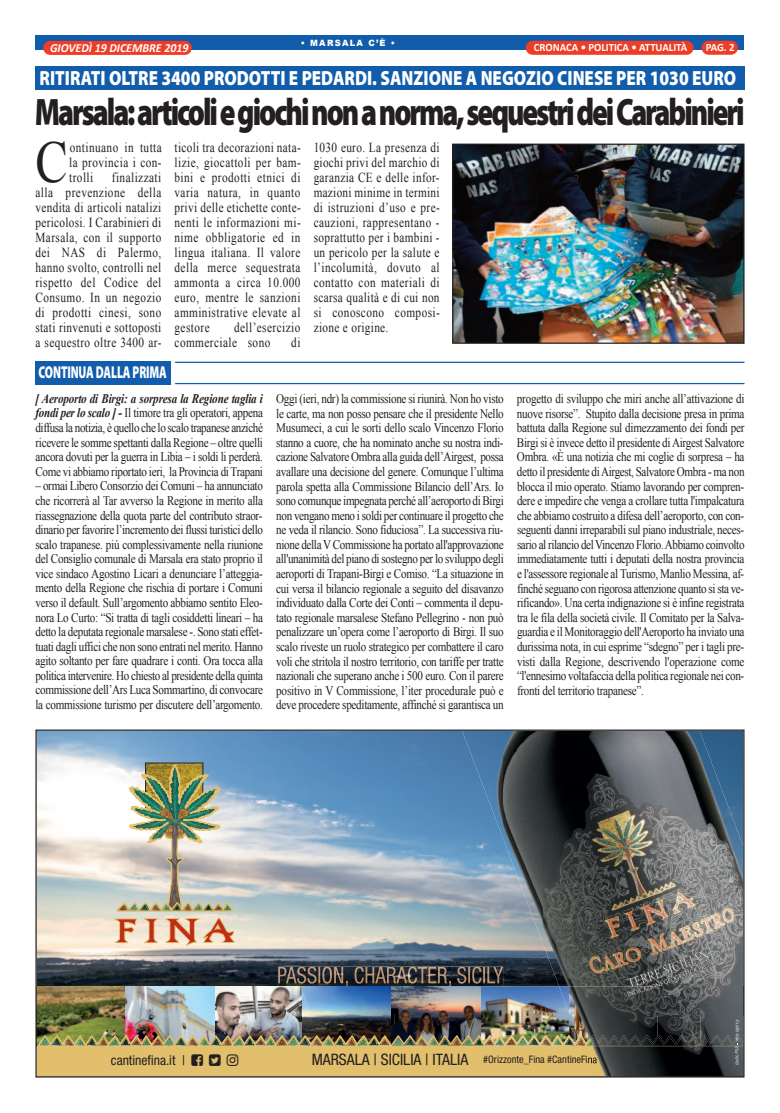
<style>
.page{position:relative;width:780px;height:1113px;background:#fff}
.page>*{position:absolute;margin:0;border:0;box-sizing:border-box;transform-origin:0 0}
.t1{font:59px "Times New Roman";color:#231f20;scale:.82 1}
.t2{font:900 38.38px "Myriad Pro";letter-spacing:-.07em;color:#231f20;scale:.76 1}
.t3{font:900 20.5px "Myriad Pro";color:#fff;scale:.83 1}
.t4{font:900 17.25px "Myriad Pro";letter-spacing:-.01em;color:#fff;scale:.66 1}
.t5{font:13.75px/15px "Times New Roman";letter-spacing:.04em;color:#231f20;text-align:justify;scale:.82 1}
.t6{font:13.5px "Helvetica Neue Condensed+ICTLOB";color:#231f20}
.t7{font:13.12px/14.6px "Times New Roman";letter-spacing:-.025em;color:#231f20;text-align:justify;scale:.84 1}
.t8{font:italic 700 12.38px "Calibri";color:#fff;scale:.96 1}
.t9{font:700 11.12px "Calibri";color:#fff;scale:.96 1}
.t10{font:10.38px "Helvetica Neue Condensed+ICTLOB";color:#231f20}
.t11{font:900 8.62px "Arial";letter-spacing:.15em;color:#fff;scale:.96 1}
.s1{font-weight:700;font-style:italic}
.s2{font-size:15.75px}
</style>
<div class="page">
<div style="left:35px;top:35px;width:708px;height:14px;background:#115cab"></div>
<div style="left:701px;top:41px;width:36px;height:14px;background:#ef3c25;border-radius:7px"></div>
<div style="left:525px;top:41px;width:168px;height:14px;background:#ef3c25;border-radius:7px"></div>
<div style="left:43px;top:41px;width:149px;height:14px;background:#ef3c25;border-radius:7px"></div>
<div style="left:35px;top:67px;width:709px;height:23px;background:#115cab"></div>
<img style="left:37px;top:731px;width:505px;height:255px">
<img style="left:111px;top:758px;width:124px;height:189px">
<img style="left:278px;top:966px;width:225px;height:20px">
<img style="left:37px;top:986px;width:443px;height:33px">
<img style="left:480px;top:986px;width:262px;height:33px">
<div style="left:37px;top:1046px;width:706px;height:30px;background:#e2bf6d"></div>
<img style="left:622px;top:731px;width:41px;height:288px">
<img style="left:542px;top:731px;width:81px;height:255px">
<img style="left:662px;top:731px;width:80px;height:255px">
<img style="left:502px;top:731px;width:40px;height:212px">
<img style="left:462px;top:731px;width:40px;height:106px">
<img style="left:559px;top:986px;width:10px;height:27px">
<img style="left:601px;top:1066px;width:141px;height:9px">
<img style="left:454px;top:146px;width:288px;height:196px">
<div style="left:452px;top:144px;width:292px;height:200px;border:1px solid #231f20"></div>
<div style="left:35px;top:361px;width:136px;height:23px;background:#115cab"></div>
<hr style="left:175px;top:362px;width:569px;height:1px;background:#115cab">
<hr style="left:175px;top:383px;width:569px;height:1px;background:#115cab">
<img style="left:37px;top:1019px;width:706px;height:47px">
<p class="t11" style="left:301px;top:37px;width:100px">• MARSALA C’È •</p>
<p class="t8" style="left:50px;top:42px;width:146px">GIOVEDÌ 19 DICEMBRE 2019</p>
<p class="t9" style="left:534px;top:43px;width:161px">CRONACA • POLITICA • ATTUALITÀ</p>
<p class="t9" style="left:705px;top:43px;width:32px">PAG. 2</p>
<h3 class="t3" style="left:40px;top:71px;width:840px">RITIRATI OLTRE 3400 PRODOTTI E PEDARDI. SANZIONE A NEGOZIO CINESE PER 1030 EURO</h3>
<h2 class="t2" style="left:35px;top:98px;width:935px">Marsala:articoliegiochinonanorma,sequestrideiCarabinieri</h2>
<h1 class="t1" style="left:35px;top:129px;width:41px">C</h1>
<p class="t5" style="left:69px;top:139px;width:114px">ontinuano in tutta la provincia i con&shy;trolli</p>
<p class="t5" style="left:35px;top:169px;width:155px;text-indent:76px">finalizzati alla prevenzione della vendita di articoli natalizi pericolosi. I Carabinieri di Marsala, con il supporto dei NAS di Palermo, hanno svolto, controlli nel rispetto del Codice del Consumo. In un negozio di prodotti cinesi, sono stati rinvenuti e sottoposti a sequestro oltre 3400 ar-</p>
<p class="t5" style="left:174px;top:139px;width:155px">ticoli tra decorazioni nata&shy;lizie, giocattoli per bam&shy;bini e prodotti etnici di varia natura, in quanto privi delle etichette conte&shy;nenti le informazioni mi&shy;nime obbligatorie ed in lingua italiana. Il valore della merce sequestrata ammonta a circa 10.000 euro, mentre le sanzioni amministrative elevate al gestore</p>
<p class="t5" style="left:174px;top:320px;width:155px;text-indent:59px">dell’esercizio commerciale sono</p>
<p class="t5" style="left:291px;top:335px;width:13px">di</p>
<p class="t5" style="left:313px;top:139px;width:155px">1030 euro. La presenza di giochi privi del marchio di garanzia CE e delle infor&shy;mazioni minime in termini di istruzioni d’uso e pre&shy;cauzioni, rappresentano - soprattutto per i bambini - un pericolo per la salute e l’incolumità, dovuto al contatto con materiali di scarsa qualità e di cui non si conoscono composi&shy;zione e origine.</p>
<h3 class="t4" style="left:39px;top:365px;width:196px">CONTINUA DALLA PRIMA</h3>
<p class="t7" style="left:35px;top:391px;width:272px"><span class="s1">[ Aeroporto di Birgi: a sorpresa la Regione taglia i fondi per lo scalo ] -</span> Il timore tra gli operatori, appena diffusa la notizia, è quello che lo scalo trapanese anziché ricevere le somme spettanti dalla Regione – oltre quelli ancora dovuti per la guerra in Libia – i soldi li perderà.<br>Come vi abbiamo riportato ieri, la Provincia di Trapani</p>
<p class="t7" style="left:35px;top:478px;width:272px">– ormai Libero Consorzio dei Comuni – ha annunciato che ricorrerà al Tar avverso la Regione in merito alla riassegnazione della quota parte del contributo straor&shy;dinario per favorire l’incremento dei flussi turistici dello scalo trapanese. più complessivamente nella riunione del Consiglio comunale di Marsala era stato proprio il vice sindaco Agostino Licari a denunciare l’atteggia&shy;mento della Regione che rischia di portare i Comuni verso il default. Sull’argomento abbiamo sentito Eleo&shy;nora Lo Curto: “Si tratta di tagli cosiddetti lineari – ha detto la deputata regionale marsalese -. Sono stati effet&shy;tuati dagli uffici che non sono entrati nel merito. Hanno agito soltanto per fare quadrare i conti. Ora tocca alla politica intervenire. Ho chiesto al presidente della quinta commissione dell’Ars Luca Sommartino, di convocare la commissione turismo per discutere dell’argomento.</p>
<p class="t7" style="left:276px;top:391px;width:272px">Oggi (ieri, ndr) la commissione si riunirà. Non ho visto le carte, ma non posso pensare che il presidente Nello Musumeci, a cui le sorti dello scalo Vincenzo Florio stanno a cuore, che ha nominato anche su nostra indi&shy;cazione Salvatore Ombra alla guida dell’Airgest, possa avallare una decisione del genere. Comunque l’ultima parola spetta alla Commissione Bilancio dell’Ars. Io sono comunque impegnata perché all’aeroporto di Birgi non vengano meno i soldi per continuare il progetto che ne veda il rilancio. Sono fiduciosa”. La successiva riu&shy;nione della V Commissione ha portato all'approvazione all'unanimità del piano di sostegno per lo sviluppo degli aeroporti di Trapani-Birgi e Comiso. “La situazione in cui versa il bilancio regionale a seguito del disavanzo individuato dalla Corte dei Conti – commenta il depu&shy;tato regionale marsalese Stefano Pellegrino - non può penalizzare un’opera come l’aeroporto di Birgi. Il suo scalo riveste un ruolo strategico per combattere il caro voli che stritola il nostro territorio, con tariffe per tratte nazionali che superano anche i 500 euro. Con il parere positivo in V Commissione, l’iter procedurale può e deve procedere speditamente, affinché si garantisca un</p>
<p class="t7" style="left:517px;top:391px;width:272px">progetto di sviluppo che miri anche all’attivazione di nuove risorse”. Stupito dalla decisione presa in prima battuta dalla Regione sul dimezzamento dei fondi per Birgi si è invece detto il presidente diAirgest Salvatore Ombra. «È una notizia che mi coglie di sorpresa – ha detto il presidente diAirgest, Salvatore Ombra - ma non blocca il mio operato. Stiamo lavorando per compren&shy;dere e impedire che venga a crollare tutta l'impalcatura che abbiamo costruito a difesa dell’aeroporto, con con&shy;seguenti danni irreparabili sul piano industriale, neces&shy;sario al rilancio del Vincenzo Florio.Abbiamo coinvolto immediatamente tutti i deputati della nostra provincia e l'assessore regionale al Turismo, Manlio Messina, af&shy;finché seguano con rigorosa attenzione quanto si sta ve&shy;rificando». Una certa indignazione si è infine registrata tra le fila della società civile. Il Comitato per la Salva&shy;guardia e il Monitoraggio dell'Aeroporto ha inviato una durissima nota, in cui esprime “sdegno” per i tagli pre&shy;visti dalla Regione, descrivendo l'operazione come “l'ennesimo voltafaccia della politica regionale nei con&shy;fronti del territorio trapanese”.</p>
<p class="t6" style="left:111px;top:1055px;width:76px">cantinefina.it |</p>
<p class="t10" style="left:312px;top:1055px;width:287px"><span class="s2">MARSALA | SICILIA | ITALIA</span> #Orizzonte_Fina #CantineFina</p>
</div>
